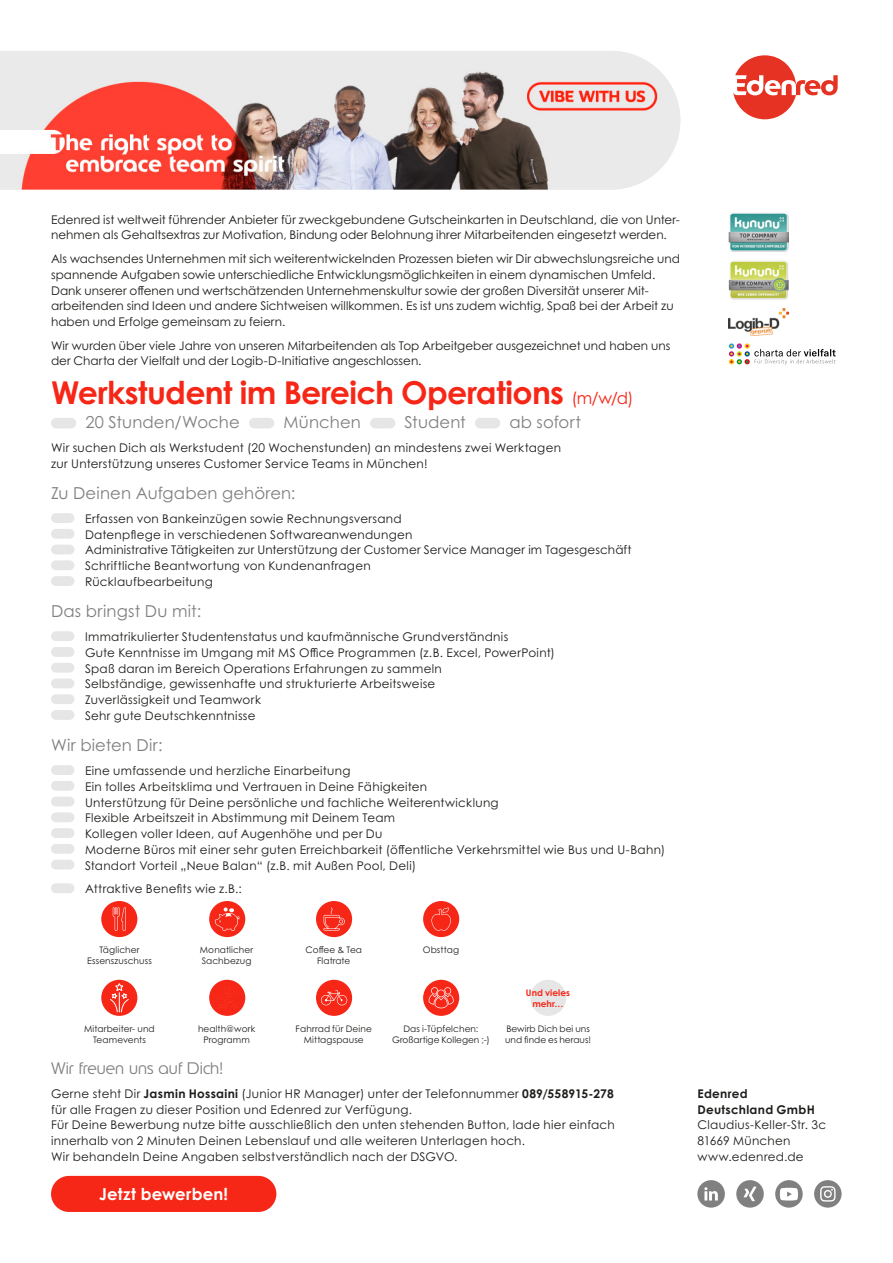
<style>
.page{position:relative;width:893px;height:1263px;background:#fff}
.page>*{position:absolute;margin:0;border:0;box-sizing:border-box;transform-origin:0 0}
.t1{font:700 31.5px "Century Gothic Pro";letter-spacing:-.02em;color:#f72717}
.t2{font:16.5px "Century Gothic Pro";letter-spacing:.01em;color:#808080}
.t3{font:300 16.5px "Edenred";letter-spacing:.005em;color:#808080}
.t4{font:700 16.5px "Century Gothic Pro";letter-spacing:.005em;color:#fff}
.t5{font:12px/15.8px "Century Gothic Pro";letter-spacing:.015em;color:#1d1d1b}
.t6{font:700 12px/15.8px "Century Gothic Pro";letter-spacing:.025em;color:#1d1d1b}
.t7{font:9px/10.5px "Century Gothic Pro";letter-spacing:.01em;color:#1d1d1b;text-align:center}
.t8{font:700 9px/10.5px "Century Gothic Pro";letter-spacing:.005em;color:#f72717;text-align:center}
.s1{font-weight:400;font-size:16.5px}
.s2{font-weight:700}
</style>
<div class="page">
<div style="left:51px;top:513px;width:23px;height:10px;background:#e6e6e6;border-radius:5px"></div>
<div style="left:51px;top:529px;width:23px;height:10px;background:#e6e6e6;border-radius:5px"></div>
<div style="left:51px;top:545px;width:23px;height:9px;background:#e6e6e6;border-radius:5px"></div>
<div style="left:51px;top:560px;width:23px;height:10px;background:#e6e6e6;border-radius:5px"></div>
<div style="left:51px;top:576px;width:23px;height:10px;background:#e6e6e6;border-radius:5px"></div>
<div style="left:51px;top:631px;width:23px;height:10px;background:#e6e6e6;border-radius:5px"></div>
<div style="left:51px;top:647px;width:23px;height:10px;background:#e6e6e6;border-radius:5px"></div>
<div style="left:51px;top:663px;width:23px;height:10px;background:#e6e6e6;border-radius:5px"></div>
<div style="left:51px;top:678px;width:23px;height:10px;background:#e6e6e6;border-radius:5px"></div>
<div style="left:51px;top:694px;width:23px;height:10px;background:#e6e6e6;border-radius:5px"></div>
<div style="left:51px;top:710px;width:23px;height:10px;background:#e6e6e6;border-radius:5px"></div>
<div style="left:51px;top:765px;width:23px;height:10px;background:#e6e6e6;border-radius:5px"></div>
<div style="left:51px;top:781px;width:23px;height:10px;background:#e6e6e6;border-radius:5px"></div>
<div style="left:51px;top:797px;width:23px;height:9px;background:#e6e6e6;border-radius:5px"></div>
<div style="left:51px;top:812px;width:23px;height:10px;background:#e6e6e6;border-radius:5px"></div>
<div style="left:51px;top:828px;width:23px;height:10px;background:#e6e6e6;border-radius:5px"></div>
<div style="left:51px;top:844px;width:23px;height:10px;background:#e6e6e6;border-radius:5px"></div>
<div style="left:51px;top:860px;width:23px;height:9px;background:#e6e6e6;border-radius:5px"></div>
<div style="left:51px;top:883px;width:23px;height:10px;background:#e6e6e6;border-radius:5px"></div>
<img style="left:0;top:51px;width:680px;height:139px">
<div style="left:51px;top:418px;width:25px;height:10px;background:#e6e6e6;border-radius:5px"></div>
<div style="left:249px;top:418px;width:25px;height:10px;background:#e6e6e6;border-radius:5px"></div>
<div style="left:370px;top:418px;width:25px;height:10px;background:#e6e6e6;border-radius:5px"></div>
<div style="left:475px;top:418px;width:25px;height:10px;background:#e6e6e6;border-radius:5px"></div>
<svg style="left:733px;top:55px;width:105px;height:64px"></svg>
<div style="left:51px;top:1176px;width:225px;height:36px;background:#f72717;border-radius:18px"></div>
<div style="left:101px;top:901px;width:36px;height:36px;background:#f72717;border-radius:50%"></div>
<svg style="left:113px;top:907px;width:13px;height:24px"></svg>
<div style="left:101px;top:980px;width:36px;height:36px;background:#f72717;border-radius:50%"></div>
<svg style="left:109px;top:980px;width:20px;height:32px"></svg>
<div style="left:209px;top:901px;width:36px;height:36px;background:#f72717;border-radius:50%"></div>
<svg style="left:215px;top:907px;width:25px;height:24px"></svg>
<div style="left:209px;top:980px;width:36px;height:36px;background:#f72717;border-radius:50%"></div>
<svg style="left:218px;top:989px;width:15px;height:19px"></svg>
<div style="left:316px;top:901px;width:36px;height:36px;background:#f72717;border-radius:50%"></div>
<svg style="left:323px;top:907px;width:22px;height:24px"></svg>
<div style="left:316px;top:980px;width:36px;height:36px;background:#f72717;border-radius:50%"></div>
<svg style="left:321px;top:990px;width:26px;height:15px"></svg>
<div style="left:423px;top:980px;width:36px;height:36px;background:#f72717;border-radius:50%"></div>
<svg style="left:429px;top:987px;width:25px;height:21px"></svg>
<div style="left:530px;top:980px;width:36px;height:36px;background:#e6e6e6;border-radius:50%"></div>
<div style="left:423px;top:901px;width:36px;height:36px;background:#f72717;border-radius:50%"></div>
<svg style="left:431px;top:907px;width:20px;height:24px"></svg>
<img style="left:729px;top:260px;width:59px;height:40px">
<img style="left:729px;top:213px;width:59px;height:39px">
<div style="left:814px;top:1180px;width:28px;height:27px;background:#808080;border-radius:50%"></div>
<svg style="left:820px;top:1186px;width:15px;height:15px"></svg>
<div style="left:775px;top:1180px;width:28px;height:27px;background:#808080;border-radius:50%"></div>
<svg style="left:780px;top:1188px;width:18px;height:12px"></svg>
<div style="left:736px;top:1180px;width:28px;height:27px;background:#808080;border-radius:50%"></div>
<svg style="left:744px;top:1186px;width:12px;height:15px"></svg>
<div style="left:697px;top:1180px;width:28px;height:27px;background:#808080;border-radius:50%"></div>
<svg style="left:704px;top:1187px;width:14px;height:13px"></svg>
<img style="left:729px;top:308px;width:59px;height:28px">
<svg style="left:729px;top:343px;width:107px;height:22px"></svg>
<p class="t5" style="left:51px;top:211px;width:630px">Edenred ist weltweit führender Anbieter für zweckgebundene Gutscheinkarten in Deutschland, die von Unter&shy;nehmen als Gehaltsextras zur Motivation, Bindung oder Belohnung ihrer Mitarbeitenden eingesetzt werden.</p>
<p class="t5" style="left:51px;top:251px;width:630px">Als wachsendes Unternehmen mit sich weiterentwickelnden Prozessen bieten wir Dir abwechslungsreiche und spannende Aufgaben sowie unterschiedliche Entwicklungsmöglichkeiten in einem dynamischen Umfeld.<br>Dank unserer offenen und wertschätzenden Unternehmenskultur sowie der großen Diversität unserer Mit&shy;arbeitenden sind Ideen und andere Sichtweisen willkommen. Es ist uns zudem wichtig, Spaß bei der Arbeit zu haben und Erfolge gemeinsam zu feiern.</p>
<p class="t5" style="left:51px;top:337px;width:621px">Wir wurden über viele Jahre von unseren Mitarbeitenden als Top Arbeitgeber ausgezeichnet und haben uns der Charta der Vielfalt und der Logib-D-Initiative angeschlossen.</p>
<h1 class="t1" style="left:51px;top:373px;width:584px">Werkstudent im Bereich Operations <span class="s1">(m/w/d)</span></h1>
<h2 class="t2" style="left:85px;top:412px;width:156px">20 Stunden/Woche</h2>
<h2 class="t2" style="left:283px;top:412px;width:79px">München</h2>
<h2 class="t2" style="left:405px;top:412px;width:63px">Student</h2>
<h2 class="t2" style="left:509px;top:412px;width:73px">ab sofort</h2>
<p class="t5" style="left:51px;top:440px;width:511px">Wir suchen Dich als Werkstudent (20 Wochenstunden) an mindestens zwei Werktagen zur Unterstützung unseres Customer Service Teams in München!</p>
<h2 class="t2" style="left:51px;top:483px;width:246px">Zu Deinen Aufgaben gehören:</h2>
<p class="t5" style="left:85px;top:511px;width:548px">Erfassen von Bankeinzügen sowie Rechnungsversand<br>Datenpflege in verschiedenen Softwareanwendungen<br>Administrative Tätigkeiten zur Unterstützung der Customer Service Manager im Tagesgeschäft Schriftliche Beantwortung von Kundenanfragen<br>Rücklaufbearbeitung</p>
<h2 class="t2" style="left:51px;top:601px;width:152px">Das bringst Du mit:</h2>
<p class="t5" style="left:85px;top:629px;width:471px">Immatrikulierter Studentenstatus und kaufmännische Grundverständnis<br>Gute Kenntnisse im Umgang mit MS Office Programmen (z.B. Excel, PowerPoint)<br>Spaß daran im Bereich Operations Erfahrungen zu sammeln<br>Selbständige, gewissenhafte und strukturierte Arbeitsweise<br>Zuverlässigkeit und Teamwork<br>Sehr gute Deutschkenntnisse</p>
<h2 class="t2" style="left:51px;top:735px;width:113px">Wir bieten Dir:</h2>
<p class="t5" style="left:85px;top:763px;width:582px">Eine umfassende und herzliche Einarbeitung<br>Ein tolles Arbeitsklima und Vertrauen in Deine Fähigkeiten<br>Unterstützung für Deine persönliche und fachliche Weiterentwicklung<br>Flexible Arbeitszeit in Abstimmung mit Deinem Team<br>Kollegen voller Ideen, auf Augenhöhe und per Du<br>Moderne Büros mit einer sehr guten Erreichbarkeit (öffentliche Verkehrsmittel wie Bus und U-Bahn)<br>Standort Vorteil „Neue Balan“ (z.B. mit Außen Pool, Deli)</p>
<p class="t5" style="left:85px;top:881px;width:158px">Attraktive Benefits wie z.B.:</p>
<p class="t7" style="left:87px;top:945px;width:66px">Täglicher<br>Essenszuschuss</p>
<p class="t7" style="left:200px;top:945px;width:55px;text-align:left">Monatlicher<br>Sachbezug</p>
<p class="t7" style="left:305px;top:945px;width:58px">Coffee &amp; Tea<br>Flatrate</p>
<p class="t7" style="left:423px;top:945px;width:38px">Obsttag</p>
<p class="t8" style="left:526px;top:988px;width:46px">Und vieles mehr…</p>
<p class="t7" style="left:84px;top:1024px;width:72px">Mitarbeiter- und<br>Teamevents</p>
<p class="t7" style="left:198px;top:1024px;width:59px">health@work<br>Programm</p>
<p class="t7" style="left:296px;top:1024px;width:78px">Fahrrad für Deine<br>Mittagspause</p>
<p class="t7" style="left:392px;top:1024px;width:99px">Das i-Tüpfelchen:<br>Großartige Kollegen ;-)</p>
<p class="t7" style="left:505px;top:1024px;width:88px;text-align:left">Bewirb Dich bei uns und finde es heraus!</p>
<h2 class="t3" style="left:51px;top:1057px;width:174px">Wir freuen uns auf Dich!</h2>
<p class="t5" style="left:51px;top:1085px;width:565px">Gerne steht Dir <span class="s2">Jasmin Hossaini</span> (Junior HR Manager) unter der Telefonnummer <span class="s2">089/558915-278 </span>für alle Fragen zu dieser Position und Edenred zur Verfügung.<br>Für Deine Bewerbung nutze bitte ausschließlich den unten stehenden Button, lade hier einfach innerhalb von 2 Minuten Deinen Lebenslauf und alle weiteren Unterlagen hoch.<br>Wir behandeln Deine Angaben selbstverständlich nach der DSGVO.</p>
<h2 class="t4" style="left:99px;top:1184px;width:130px">Jetzt bewerben!</h2>
<p class="t6" style="left:698px;top:1085px;width:119px">Edenred<br>Deutschland GmbH</p>
<p class="t5" style="left:698px;top:1117px;width:130px">Claudius-Keller-Str. 3c<br>81669 München www.edenred.de</p>
</div>
